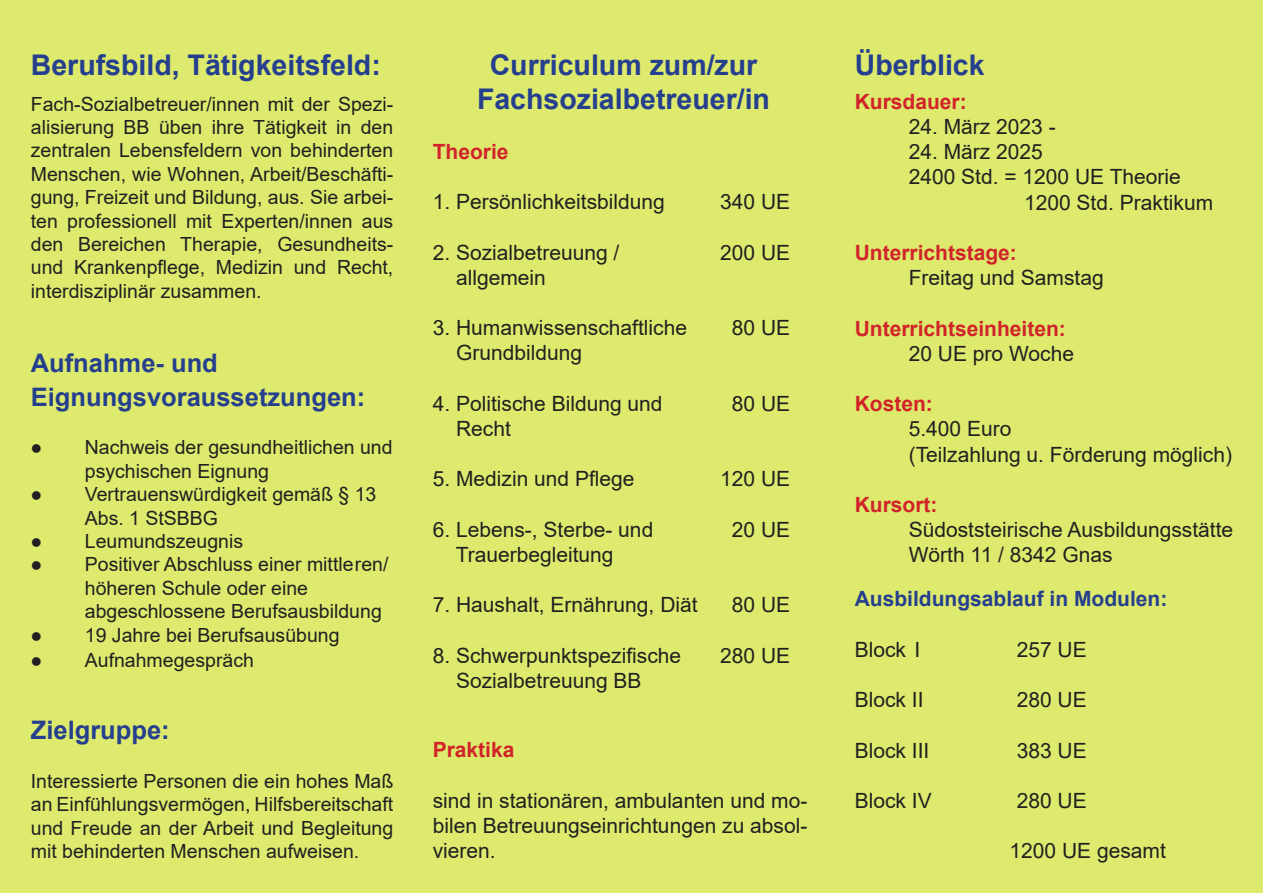
<style>
.page{position:relative;width:1263px;height:893px;background:#ddea6d}
.page>*{position:absolute;margin:0;border:0;box-sizing:border-box;transform-origin:0 0}
.t1{font:700 28.5px "Arial";color:#253f8e}
.t2{font:700 25.5px "Arial";color:#253f8e}
.t3{font:21px/25.2px "Arial";color:#231f20}
.t4{font:700 21px/25.2px "Arial";color:#d1232a}
.t5{font:700 21px "Arial";color:#253f8e}
.t6{font:19.5px/23.4px "Arial";color:#231f20}
.s1{color:#ddea6d}
.s2{font-weight:700;color:#d1232a}
.s3{font-weight:400;color:#231f20}
</style>
<div class="page">
<p class="t1" style="left:31px;top:45px;width:351px">Berufsbild, Tätigkeitsfeld:</p>
<p class="t6" style="left:31px;top:92px;width:364px;text-align:justify">Fach-Sozialbetreuer/innen mit der Spezi&shy;alisierung BB üben ihre Tätigkeit in den zentralen Lebensfeldern von behinderten Menschen, wie Wohnen, Arbeit/Beschäfti&shy;gung, Freizeit und Bildung, aus. Sie arbei&shy;ten professionell mit Experten/innen aus den Bereichen Therapie, Gesundheits&shy;und Krankenpflege, Medizin und Recht, interdisziplinär zusammen.</p>
<p class="t2" style="left:31px;top:345px;width:188px">Aufnahme- und</p>
<p class="t2" style="left:31px;top:379px;width:336px">Eignungsvoraussetzungen:</p>
<p class="t6" style="left:31px;top:436px;width:363px">● Nachweis der gesundheitlichen und</p>
<p class="t6" style="left:85px;top:459px;width:186px">psychischen Eignung</p>
<p class="t6" style="left:85px;top:482px;width:293px;text-indent:-54px">● Vertrauenswürdigkeit gemäß § 13<br>Abs. 1 StSBBG</p>
<p class="t6" style="left:31px;top:529px;width:214px">● Leumundszeugnis</p>
<p class="t6" style="left:85px;top:553px;width:305px;text-indent:-54px">● Positiver Abschluss einer mittleren/ höheren Schule oder eine abgeschlossene Berufsausbildung</p>
<p class="t6" style="left:31px;top:623px;width:310px">● 19 Jahre bei Berufsausübung</p>
<p class="t6" style="left:31px;top:648px;width:225px">● Aufnahmegespräch</p>
<p class="t2" style="left:31px;top:712px;width:140px">Zielgruppe:</p>
<p class="t6" style="left:31px;top:769px;width:364px;text-align:justify">Interessierte Personen die ein hohes Maß an Einfühlungsvermögen, Hilfsbereitschaft und Freude an der Arbeit und Begleitung mit behinderten Menschen aufweisen.</p>
<p class="t1" style="left:490px;top:45px;width:269px">Curriculum zum/zur</p>
<p class="t1" style="left:477px;top:79px;width:295px">Fachsozialbetreuer/in</p>
<p class="t4" style="left:433px;top:139px;width:77px">Theorie</p>
<p class="t3" style="left:433px;top:189px;width:234px">1. Persönlichkeitsbildung</p>
<p class="t3" style="left:720px;top:189px;width:72px">340 UE</p>
<p class="t3" style="left:433px;top:239px;width:188px">2. Sozialbetreuung /</p>
<p class="t3" style="left:720px;top:239px;width:72px">200 UE</p>
<p class="t3" style="left:433px;top:265px;width:115px"><span class="s1">2.</span> allgemein</p>
<p class="t3" style="left:433px;top:315px;width:256px">3. Humanwissenschaftliche</p>
<p class="t3" style="left:732px;top:315px;width:60px">80 UE</p>
<p class="t3" style="left:433px;top:340px;width:151px"><span class="s1">3.</span> Grundbildung</p>
<p class="t3" style="left:433px;top:391px;width:231px">4. Politische Bildung und</p>
<p class="t3" style="left:732px;top:391px;width:60px">80 UE</p>
<p class="t3" style="left:433px;top:416px;width:80px"><span class="s1">4.</span> Recht</p>
<p class="t3" style="left:433px;top:466px;width:203px">5. Medizin und Pflege</p>
<p class="t3" style="left:720px;top:466px;width:72px">120 UE</p>
<p class="t3" style="left:433px;top:517px;width:222px">6. Lebens-, Sterbe- und</p>
<p class="t3" style="left:732px;top:517px;width:60px">20 UE</p>
<p class="t3" style="left:433px;top:542px;width:182px"><span class="s1">6.</span> Trauerbegleitung</p>
<p class="t3" style="left:433px;top:592px;width:266px">7. Haushalt, Ernährung, Diät</p>
<p class="t3" style="left:732px;top:592px;width:60px">80 UE</p>
<p class="t3" style="left:433px;top:643px;width:250px">8. Schwerpunktspezifische</p>
<p class="t3" style="left:720px;top:643px;width:72px">280 UE</p>
<p class="t3" style="left:433px;top:668px;width:210px"><span class="s1">8.</span> Sozialbetreuung BB</p>
<p class="t4" style="left:433px;top:738px;width:83px">Praktika</p>
<p class="t3" style="left:433px;top:788px;width:376px;text-align:justify">sind in stationären, ambulanten und mo&shy;bilen Betreuungseinrichtungen zu absol&shy;vieren.</p>
<p class="t1" style="left:855px;top:45px;width:131px">Überblick</p>
<p class="t4" style="left:855px;top:89px;width:114px">Kursdauer:</p>
<p class="t3" style="left:909px;top:114px;width:149px">24. März 2023 -</p>
<p class="t3" style="left:909px;top:139px;width:136px">24. März 2025</p>
<p class="t3" style="left:909px;top:164px;width:274px">2400 Std. = 1200 UE Theorie</p>
<p class="t3" style="left:963px;top:190px;width:252px"><span class="s1">Std. =</span> 1200 Std. Praktikum</p>
<p class="t3" style="left:909px;top:240px;width:196px;text-indent:-54px"><span class="s2">Unterrichtstage:<br></span>Freitag und Samstag</p>
<p class="t4" style="left:909px;top:316px;width:167px;text-indent:-54px">Unterrichtseinheiten:<br><span class="s3">20 UE pro Woche</span></p>
<p class="t3" style="left:909px;top:391px;width:104px;text-indent:-54px"><span class="s2">Kosten:<br></span>5.400 Euro</p>
<p class="t3" style="left:909px;top:442px;width:325px">(Teilzahlung u. Förderung möglich)</p>
<p class="t3" style="left:909px;top:492px;width:326px;text-indent:-54px"><span class="s2">Kursort:<br></span>Südoststeirische Ausbildungsstätte<br>Wörth 11 / 8342 Gnas</p>
<p class="t5" style="left:855px;top:584px;width:314px">Ausbildungsablauf in Modulen:</p>
<p class="t3" style="left:855px;top:637px;width:67px">Block I</p>
<p class="t3" style="left:1017px;top:637px;width:72px">257 UE</p>
<p class="t3" style="left:855px;top:687px;width:70px">Block II</p>
<p class="t3" style="left:1017px;top:687px;width:72px">280 UE</p>
<p class="t3" style="left:855px;top:737px;width:76px">Block III</p>
<p class="t3" style="left:1017px;top:737px;width:72px">383 UE</p>
<p class="t3" style="left:855px;top:788px;width:79px">Block IV</p>
<p class="t3" style="left:1017px;top:788px;width:72px">280 UE</p>
<p class="t3" style="left:1009px;top:838px;width:158px">1200 UE gesamt</p>
</div>
